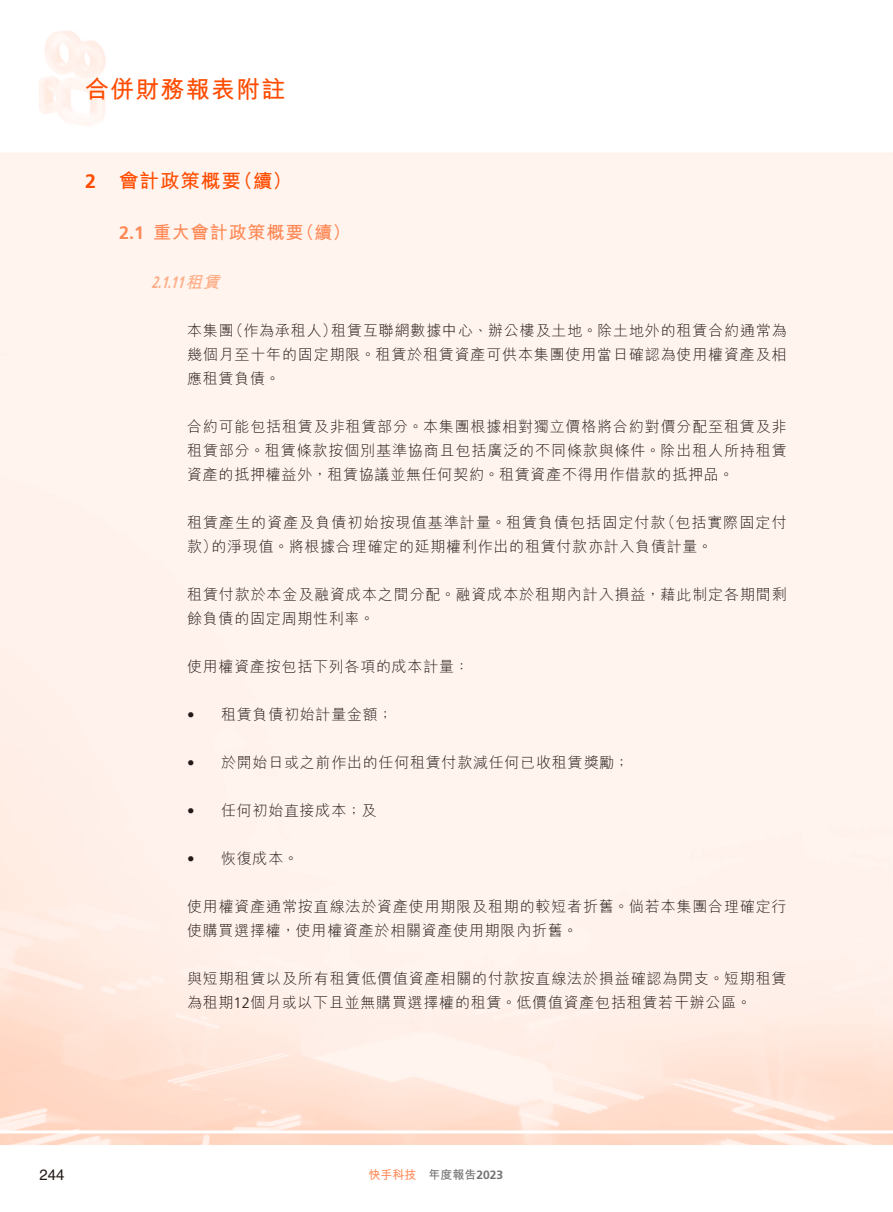
<style>
.page{position:relative;width:893px;height:1212px;background:#fff}
.page>*{position:absolute;margin:0;border:0;box-sizing:border-box;transform-origin:0 0}
.t1{font:700 24px "M Hei HK";letter-spacing:.05em;color:#ff4c00}
.t2{font:700 19.5px "M Hei HK";letter-spacing:.05em;color:#ff4c00}
.t3{font:700 18px "M Hei HK";letter-spacing:.05em;color:#ff8956}
.t4{font:italic 700 16.5px "Frutiger LT Std";color:#ffac85;scale:.7 1}
.t5{font:300 15px/24px "M Hei HK";letter-spacing:.055em;color:#231916}
.t6{font:15px "Helvetica LT Std";color:#231916}
.t7{font:700 12px "M Hei HK";color:#ff8956}
.s1{font-family:"Frutiger LT Std"}
.s2{font-family:"M Hei HK"}
.s3{color:#727272}
.s4{font-family:"Frutiger LT Std";color:#727272}
</style>
<div class="page">
<h1 class="t1" style="left:85px;top:72px;width:202px">合併財務報表附註</h1>
<h2 class="t2" style="left:85px;top:166px;width:209px"><span class="s1">2</span> 會計政策概要（續）</h2>
<p class="t3" style="left:119px;top:219px;width:233px"><span class="s1">2.1</span> 重大會計政策概要（續）</p>
<p class="t4" style="left:151px;top:273px;width:107px">2.1.11 <span class="s2">租賃</span></p>
<p class="t5" style="left:187px;top:318px;width:601px;text-align:justify">本集團（作為承租人）租賃互聯網數據中心、辦公樓及土地。除土地外的租賃合約通常為幾個月至十年的固定期限。租賃於租賃資產可供本集團使用當日確認為使用權資產及相應租賃負債。</p>
<p class="t5" style="left:187px;top:414px;width:601px;text-align:justify">合約可能包括租賃及非租賃部分。本集團根據相對獨立價格將合約對價分配至租賃及非租賃部分。租賃條款按個別基準協商且包括廣泛的不同條款與條件。除出租人所持租賃資產的抵押權益外，租賃協議並無任何契約。租賃資產不得用作借款的抵押品。</p>
<p class="t5" style="left:187px;top:510px;width:601px">租賃產生的資產及負債初始按現值基準計量。租賃負債包括固定付款（包括實際固定付款）的淨現值。將根據合理確定的延期權利作出的租賃付款亦計入負債計量。</p>
<p class="t5" style="left:187px;top:582px;width:601px">租賃付款於本金及融資成本之間分配。融資成本於租期內計入損益，藉此制定各期間剩餘負債的固定周期性利率。</p>
<p class="t5" style="left:187px;top:654px;width:284px">使用權資產按包括下列各項的成本計量：</p>
<p class="t5" style="left:187px;top:702px;width:207px"><span class="s1">•</span> 租賃負債初始計量金額；</p>
<p class="t5" style="left:187px;top:750px;width:444px"><span class="s1">•</span> 於開始日或之前作出的任何租賃付款減任何已收租賃獎勵；</p>
<p class="t5" style="left:187px;top:798px;width:191px"><span class="s1">•</span> 任何初始直接成本；及</p>
<p class="t5" style="left:187px;top:846px;width:113px"><span class="s1">•</span> 恢復成本。</p>
<p class="t5" style="left:187px;top:894px;width:601px">使用權資產通常按直線法於資產使用期限及租期的較短者折舊。倘若本集團合理確定行使購買選擇權，使用權資產於相關資產使用期限內折舊。</p>
<p class="t5" style="left:187px;top:966px;width:601px">與短期租賃以及所有租賃低價值資產相關的付款按直線法於損益確認為開支。短期租賃為租期<span class="s1">12</span>個月或以下且並無購買選擇權的租賃。低價值資產包括租賃若干辦公區。</p>
<p class="t6" style="left:39px;top:1165px;width:27px">244</p>
<p class="t7" style="left:368px;top:1165px;width:136px">快手科技 <span class="s3">年度報告</span><span class="s4">2023</span></p>
</div>
